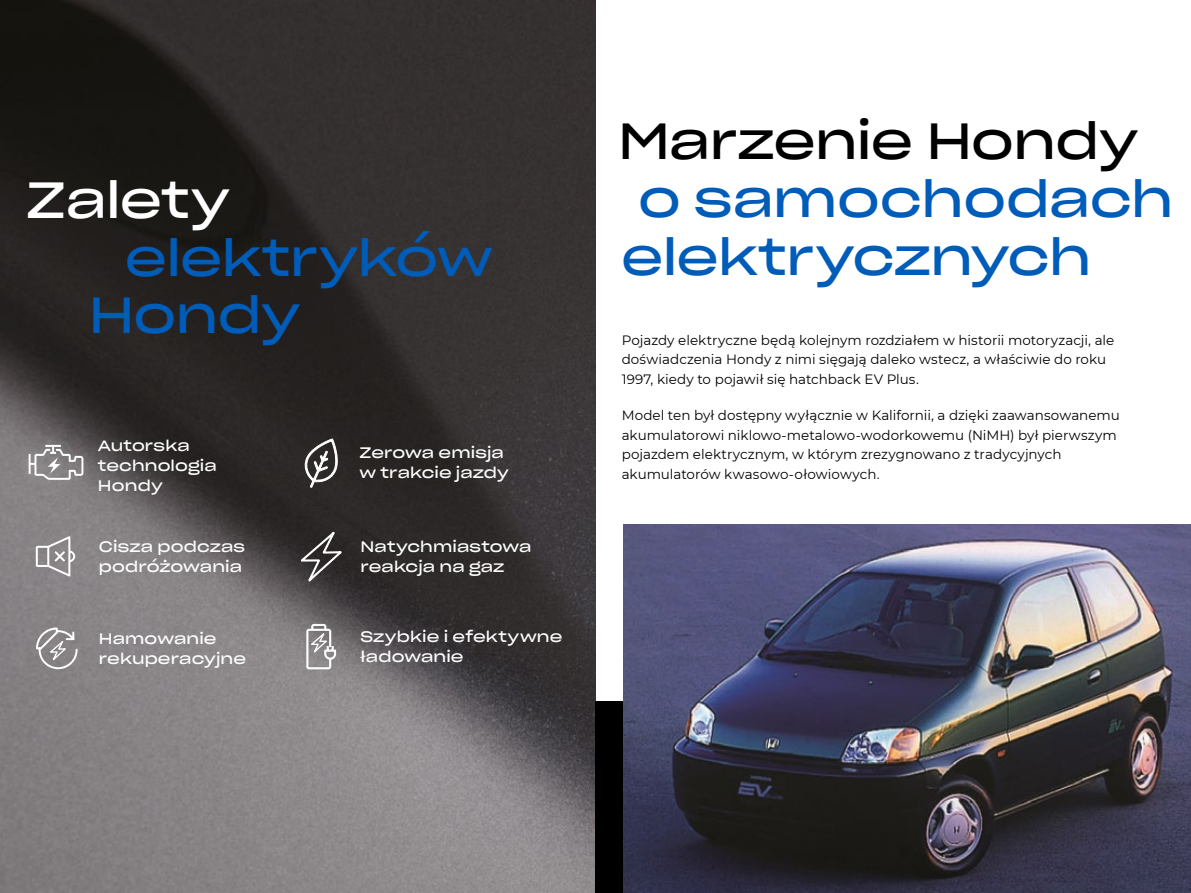
<style>
.page{position:relative;width:1191px;height:893px;background:#fff}
.page>*{position:absolute;margin:0;border:0;box-sizing:border-box;transform-origin:0 0}
.t1{font:49.5px/57.2px "Sharp Grotesk Book 25";letter-spacing:-.01em;color:#005cb9}
.t2{font:49.5px "Sharp Grotesk Book 25";letter-spacing:-.015em;color:#000}
.t3{font:49.5px "Sharp Grotesk Book 25";letter-spacing:-.015em;color:#fff}
.t4{font:14.85px/20.2px "Sharp Grotesk Book 25";letter-spacing:.01em;color:#fff}
.t5{font:13.5px/19.5px "Montserrat";color:#000}
</style>
<div class="page">
<img style="left:0;top:0;width:595px;height:893px">
<svg style="left:296px;top:524px;width:48px;height:65px;background:#464242"></svg>
<svg style="left:306px;top:624px;width:30px;height:45px"></svg>
<svg style="left:304px;top:438px;width:34px;height:50px"></svg>
<svg style="left:36px;top:536px;width:39px;height:41px;background:#a3a0a1"></svg>
<div style="left:16px;top:432px;width:80px;height:60px;background:#fff;opacity:.3"></div>
<svg style="left:29px;top:445px;width:54px;height:35px"></svg>
<svg style="left:35px;top:626px;width:44px;height:44px;background:#9d9a9b"></svg>
<div style="left:595px;top:702px;width:596px;height:191px;background:#000"></div>
<img style="left:623px;top:524px;width:568px;height:369px">
<h1 class="t3" style="left:26px;top:157px;width:205px">Zalety</h1>
<h1 class="t1" style="left:89px;top:225px;width:406px;text-indent:36px">elektryków<br>Hondy</h1>
<p class="t4" style="left:98px;top:434px;width:120px">Autorska technologia<br>Hondy</p>
<p class="t4" style="left:99px;top:535px;width:148px">Cisza podczas podróżowania</p>
<p class="t4" style="left:99px;top:627px;width:149px">Hamowanie rekuperacyjne</p>
<p class="t4" style="left:359px;top:441px;width:151px">Zerowa emisja w trakcie jazdy</p>
<p class="t4" style="left:360px;top:535px;width:173px">Natychmiastowa reakcja na gaz</p>
<p class="t4" style="left:360px;top:625px;width:204px">Szybkie i efektywne ładowanie</p>
<h1 class="t2" style="left:618px;top:98px;width:521px">Marzenie Hondy</h1>
<h1 class="t1" style="left:621px;top:165px;width:554px;line-height:58.8px;text-indent:17px">o samochodach elektrycznych</h1>
<p class="t5" style="left:621px;top:330px;width:494px">Pojazdy elektryczne będą kolejnym rozdziałem w historii motoryzacji, ale doświadczenia Hondy z nimi sięgają daleko wstecz, a właściwie do roku<br>1997, kiedy to pojawił się hatchback EV Plus.</p>
<p class="t5" style="left:621px;top:405px;width:499px">Model ten był dostępny wyłącznie w Kalifornii, a dzięki zaawansowanemu akumulatorowi niklowo-metalowo-wodorkowemu (NiMH) był pierwszym pojazdem elektrycznym, w którym zrezygnowano z tradycyjnych akumulatorów kwasowo-ołowiowych.</p>
</div>
